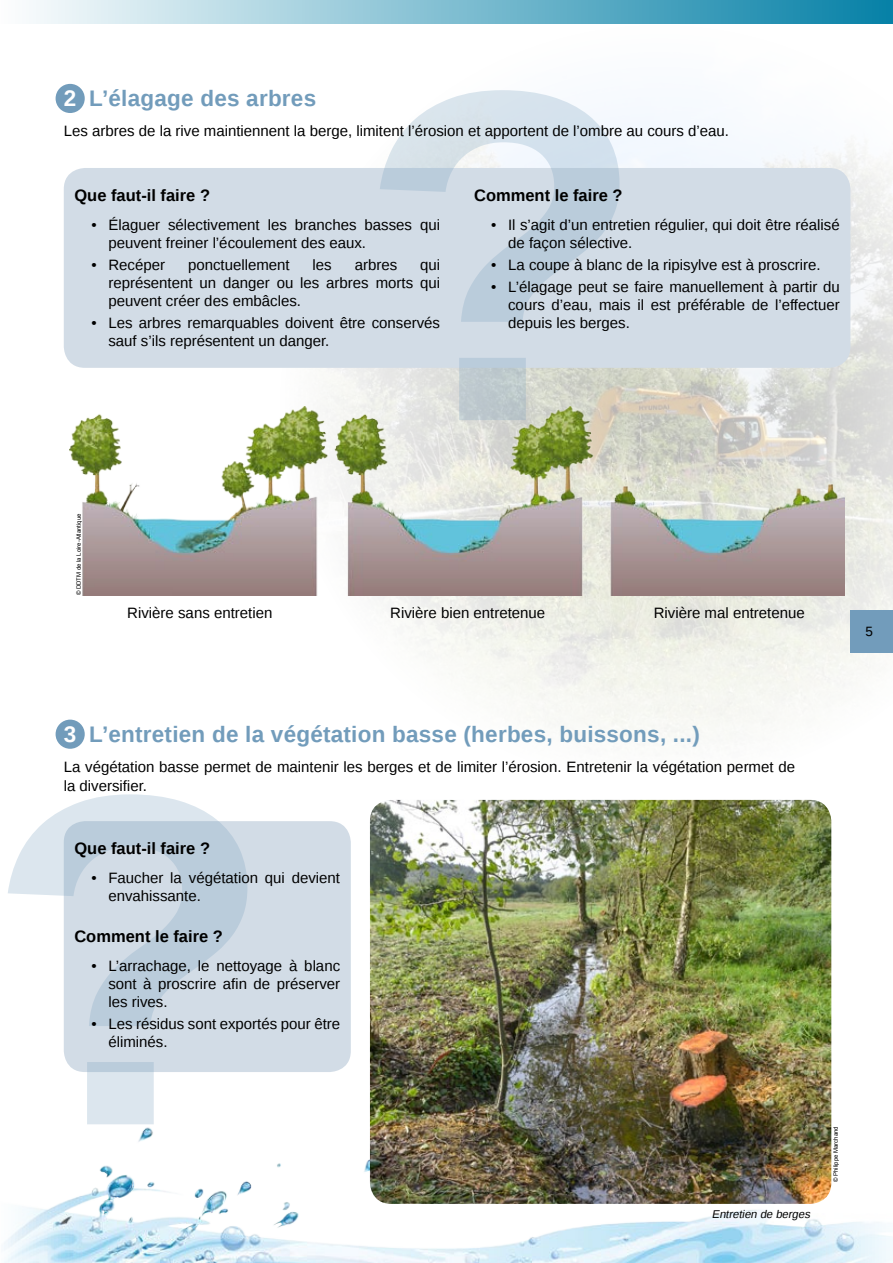
<style>
.page{position:relative;width:893px;height:1263px;background:#fff}
.page>*{position:absolute;margin:0;border:0;box-sizing:border-box;transform-origin:0 0}
.t1{font:700 22.5px "Liberation Sans";letter-spacing:.01em;color:#729cbb}
.t2{font:700 16.5px "Liberation Sans";color:#000}
.t3{font:15px/18px "Liberation Sans";color:#000}
.t4{font:13.5px "Liberation Sans";color:#000}
.t5{font:italic 11.25px "Liberation Sans";color:#000}
.t6{font:6px "Arial";color:#000}
.s1{color:#fff}
</style>
<div class="page">
<img style="left:278px;top:23px;width:615px;height:718px">
<div style="left:64px;top:821px;width:287px;height:251px;background:#d2dce6;border-radius:21px"></div>
<div style="left:64px;top:168px;width:786px;height:200px;background:#d2dce6;border-radius:21px"></div>
<img style="left:4px;top:1092px;width:889px;height:171px">
<div style="left:0;top:0;width:893px;height:23px;background:linear-gradient(to right,#fdfefe,#0681a7)"></div>
<svg style="left:0;top:0;width:1px;height:23px"></svg>
<img style="left:70px;top:406px;width:774px;height:189px">
<img style="left:370px;top:800px;width:461px;height:404px">
<svg style="left:8px;top:794px;width:239px;height:330px"></svg>
<svg style="left:380px;top:90px;width:239px;height:330px"></svg>
<div style="left:850px;top:610px;width:43px;height:43px;background:#729cbb"></div>
<div style="left:57px;top:85px;width:26px;height:27px;background:#729cbb;border-radius:50%"></div>
<div style="left:56px;top:84px;width:29px;height:29px;border:3px solid #729cbb;border-radius:50%"></div>
<div style="left:57px;top:721px;width:26px;height:26px;background:#729cbb;border-radius:50%"></div>
<div style="left:56px;top:720px;width:29px;height:29px;border:3px solid #729cbb;border-radius:50%"></div>
<h1 class="t1" style="left:64px;top:86px;width:254px"><span class="s1">2</span> L’élagage des arbres</h1>
<p class="t3" style="left:64px;top:122px;width:667px">Les arbres de la rive maintiennent la berge, limitent l’érosion et apportent de l’ombre au cours d’eau.</p>
<p class="t2" style="left:74px;top:187px;width:137px">Que faut-il faire ?</p>
<p class="t3" style="left:108px;top:216px;width:333px;text-indent:-17px">• Élaguer sélectivement les branches basses qui peuvent freiner l’écoulement des eaux.</p>
<p class="t3" style="left:91px;top:257px;width:75px">• Recéper</p>
<p class="t3" style="left:188px;top:256px;width:103px">ponctuellement</p>
<p class="t3" style="left:313px;top:256px;width:21px">les</p>
<p class="t3" style="left:355px;top:256px;width:44px">arbres</p>
<p class="t3" style="left:108px;top:256px;width:333px;text-align:justify;text-indent:312px">qui représentent un danger ou les arbres morts qui peuvent créer des embâcles.</p>
<p class="t3" style="left:108px;top:315px;width:333px;text-indent:-17px">• Les arbres remarquables doivent être conservés sauf s’ils représentent un danger.</p>
<p class="t2" style="left:474px;top:187px;width:150px">Comment le faire ?</p>
<p class="t3" style="left:508px;top:216px;width:333px;text-indent:-17px">• Il s’agit d’un entretien régulier, qui doit être réalisé de façon sélective.</p>
<p class="t3" style="left:491px;top:257px;width:331px">• La coupe à blanc de la ripisylve est à proscrire.</p>
<p class="t3" style="left:508px;top:279px;width:333px;text-align:justify;text-indent:-17px">• L’élagage peut se faire manuellement à partir du cours d’eau, mais il est préférable de l’effectuer depuis les berges.</p>
<p class="t6" style="left:76px;top:595px;width:83px;rotate:-90deg">© DDTM de la Loire-Atlantique</p>
<p class="t3" style="left:127px;top:604px;width:147px">Rivière sans entretien</p>
<p class="t3" style="left:390px;top:604px;width:157px">Rivière bien entretenue</p>
<p class="t3" style="left:654px;top:604px;width:152px">Rivière mal entretenue</p>
<p class="t4" style="left:865px;top:625px;width:9px">5</p>
<h1 class="t1" style="left:64px;top:722px;width:638px"><span class="s1">3</span> L’entretien de la végétation basse (herbes, buissons, ...)</h1>
<p class="t3" style="left:64px;top:757px;width:733px;line-height:19.5px">La végétation basse permet de maintenir les berges et de limiter l’érosion. Entretenir la végétation permet de la diversifier.</p>
<p class="t2" style="left:74px;top:840px;width:137px">Que faut-il faire ?</p>
<p class="t3" style="left:108px;top:869px;width:233px;text-indent:-17px">• Faucher la végétation qui devient envahissante.</p>
<p class="t2" style="left:74px;top:927px;width:150px">Comment le faire ?</p>
<p class="t3" style="left:108px;top:957px;width:233px;text-align:justify;text-indent:-17px">• L’arrachage, le nettoyage à blanc sont à proscrire afin de préserver les rives.</p>
<p class="t3" style="left:108px;top:1015px;width:233px;text-indent:-17px">• Les résidus sont exportés pour être éliminés.</p>
<p class="t5" style="left:712px;top:1208px;width:102px">Entretien de berges</p>
<p class="t6" style="left:833px;top:1182px;width:57px;rotate:-90deg">© Philippe Marchand</p>
</div>
